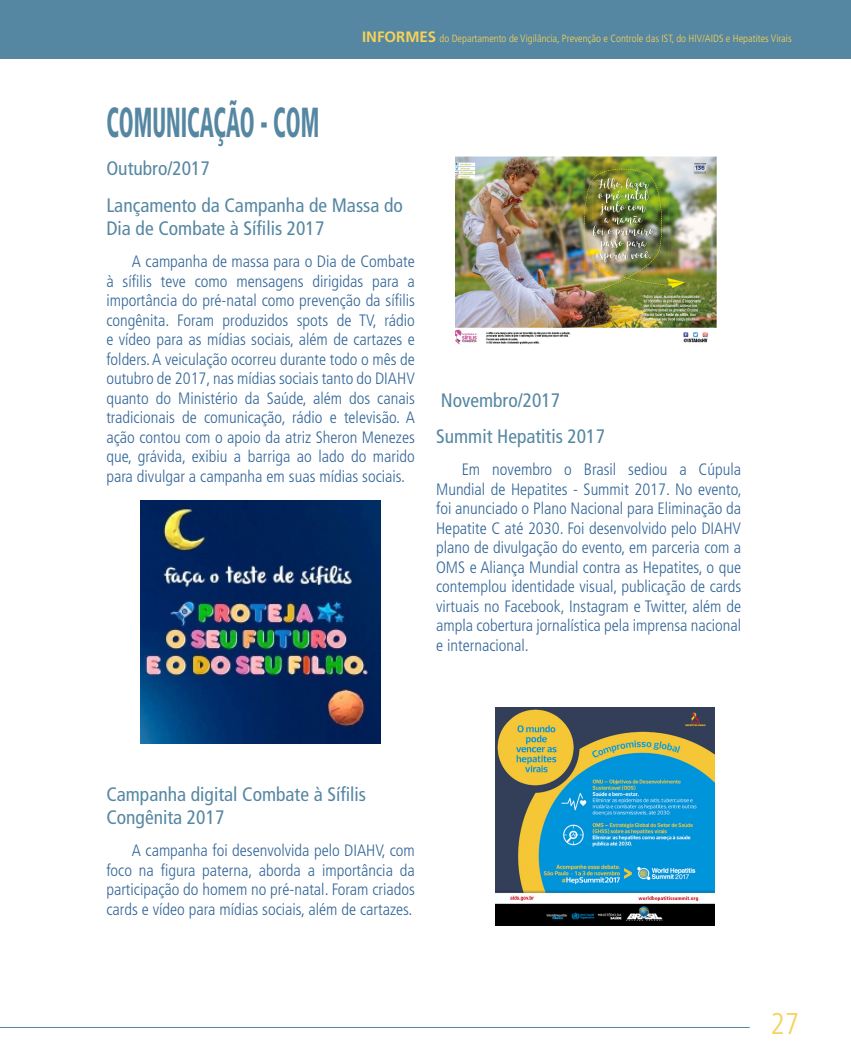
<style>
.page{position:relative;width:851px;height:1063px;background:#fff}
.page>*{position:absolute;margin:0;border:0;box-sizing:border-box;transform-origin:0 0}
.t1{font:900 condensed 42px "Frutiger LT Std";color:#5687a2;scale:.52 1}
.t2{font:300 condensed 30px "Frutiger LT Std";color:#f6d257}
.t3{font:condensed 19.5px/36.2px "Frutiger LT Std";color:#5687a2}
.t4{font:300 condensed 16.5px/19.5px "Frutiger LT Std";color:#369;text-align:justify}
.t5{font:300 condensed 10.5px "Frutiger LT Std";color:#f6d257}
.s1{font-weight:700;font-stretch:normal;font-size:15px}
</style>
<div class="page">
<div style="left:0;top:0;width:850px;height:58px;background:#5687a2"></div>
<hr style="left:0;top:1027px;width:749px;height:1px;background:#5687a2">
<div style="left:0;top:0;width:21px;height:59px;background:#5687a2"></div>
<img style="left:141px;top:500px;width:239px;height:243px">
<img style="left:455px;top:156px;width:261px;height:189px">
<img style="left:495px;top:707px;width:219px;height:219px">
<p class="t5" style="left:362px;top:32px;width:431px"><span class="s1">INFORMES</span> do Departamento de Vigilância, Prevenção e Controle das IST, do HIV/AIDS e Hepatites Virais</p>
<h1 class="t1" style="left:106px;top:97px;width:411px">COMUNICAÇÃO - COM</h1>
<p class="t3" style="left:106px;top:151px;width:298px">Outubro/2017<br>Lançamento da Campanha de Massa do</p>
<p class="t3" style="left:106px;top:210px;width:219px">Dia de Combate à Sífilis 2017</p>
<p class="t4" style="left:106px;top:252px;width:310px;text-indent:26px">A campanha de massa para o Dia de Combate à sífilis teve como mensagens dirigidas para a importância do pré-natal como prevenção da sífilis congênita. Foram produzidos spots de TV, rádio e vídeo para as mídias sociais, além de cartazes e folders. A veiculação ocorreu durante todo o mês de outubro de 2017, nas mídias sociais tanto do DIAHV quanto do Ministério da Saúde, além dos canais tradicionais de comunicação, rádio e televisão. A ação contou com o apoio da atriz Sheron Menezes que, grávida, exibiu a barriga ao lado do marido para divulgar a campanha em suas mídias sociais.</p>
<p class="t3" style="left:436px;top:382px;width:170px">Novembro/2017<br>Summit Hepatitis 2017</p>
<p class="t4" style="left:436px;top:460px;width:307px;text-indent:26px">Em novembro o Brasil sediou a Cúpula Mundial de Hepatites - Summit 2017. No evento, foi anunciado o Plano Nacional para Eliminação da Hepatite C até 2030. Foi desenvolvido pelo DIAHV plano de divulgação do evento, em parceria com a OMS e Aliança Mundial contra as Hepatites, o que contemplou identidade visual, publicação de cards virtuais no Facebook, Instagram e Twitter, além de ampla cobertura jornalística pela imprensa nacional e internacional.</p>
<p class="t3" style="left:106px;top:782px;width:261px;line-height:23.4px">Campanha digital Combate à Sífilis<br>Congênita 2017</p>
<p class="t4" style="left:106px;top:841px;width:310px;text-indent:26px">A campanha foi desenvolvida pelo DIAHV, com foco na figura paterna, aborda a importância da participação do homem no pré-natal. Foram criados cards e vídeo para mídias sociais, além de cartazes.</p>
<h2 class="t2" style="left:770px;top:1007px;width:30px">27</h2>
</div>
